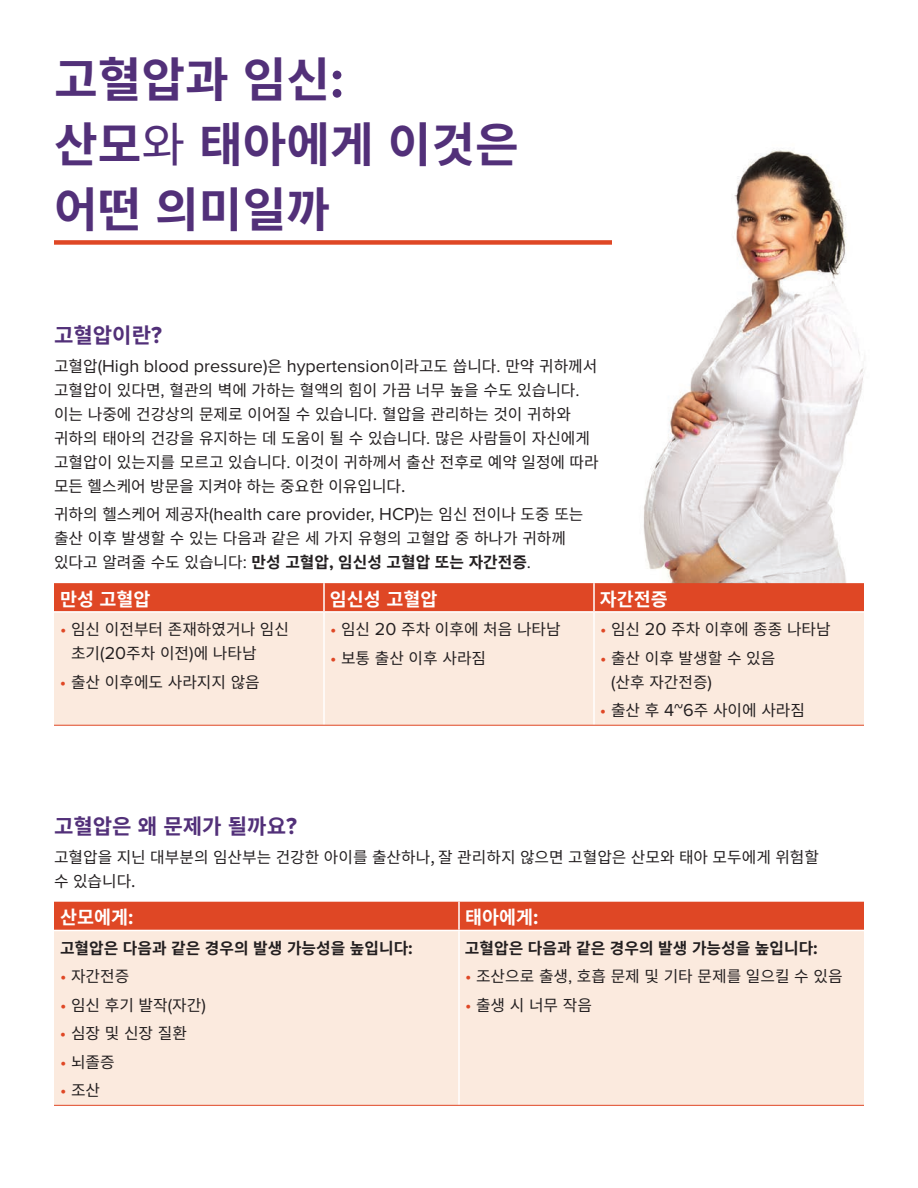
<style>
.page{position:relative;width:918px;height:1188px;background:#fff}
.page>*{position:absolute;margin:0;border:0;box-sizing:border-box;transform-origin:0 0}
.t1{font:700 47.55px/64.8px "Noto Sans KR";color:#523079}
.t2{font:700 21.15px "Noto Sans KR";color:#523079}
.t3{font:700 18.45px "Noto Sans KR";color:#fff}
.t4{font:18px "Proxima Nova";color:#231f20}
.t5{font:15.9px/24px "Noto Sans KR";color:#231f20}
.t6{font:700 15.9px "Noto Sans KR";color:#231f20}
.t7{font:15.9px "Noto Sans KR";letter-spacing:.145em;color:#231f20}
.s1{font-family:"Proxima Nova";font-size:54px}
.s2{font-weight:400}
.s3{font-family:"Proxima Nova";font-size:24px}
.s4{font-family:"Noto Sans KR";font-size:15.9px}
.s5{font-family:"Proxima Nova";font-size:18px}
.s6{font-weight:700}
.s7{font-family:"Proxima Nova";font-weight:700;font-size:18px}
.s8{font-family:"Proxima Nova";font-size:18px;color:#df4725}
.s9{font-family:"Proxima Nova";font-size:21px}
</style>
<div class="page">
<img style="left:643px;top:150px;width:221px;height:433px">
<div style="left:54px;top:240px;width:558px;height:5px;background:#df4725"></div>
<div style="left:54px;top:902px;width:810px;height:28px;background:#df4725"></div>
<div style="left:54px;top:931px;width:810px;height:174px;background:#fbeade"></div>
<hr style="left:458px;top:902px;width:2px;height:28px;background:#fff">
<hr style="left:458px;top:931px;width:2px;height:174px;background:#fff">
<hr style="left:54px;top:1105px;width:405px;height:1px;background:#df4725">
<hr style="left:459px;top:1105px;width:405px;height:1px;background:#df4725">
<div style="left:54px;top:583px;width:810px;height:28px;background:#df4725"></div>
<div style="left:54px;top:613px;width:810px;height:112px;background:#fbeade"></div>
<hr style="left:323px;top:613px;width:2px;height:112px;background:#fff">
<hr style="left:593px;top:613px;width:2px;height:112px;background:#fff">
<hr style="left:323px;top:583px;width:2px;height:28px;background:#fff">
<hr style="left:593px;top:583px;width:2px;height:28px;background:#fff">
<hr style="left:54px;top:725px;width:270px;height:1px;background:#df4725">
<hr style="left:324px;top:725px;width:270px;height:1px;background:#df4725">
<hr style="left:594px;top:725px;width:270px;height:1px;background:#df4725">
<p class="t1" style="left:54px;top:48px;width:466px">고혈압과 임신<span class="s1">:<br></span>산모<span class="s2">와</span> 태아에게 이것은 어떤 의미일까</p>
<p class="t2" style="left:54px;top:323px;width:110px">고혈압이란<span class="s3">?</span></p>
<p class="t4" style="left:54px;top:352px;width:545px"><span class="s4">고혈압</span>(High blood pressure)<span class="s4">은</span> hypertension<span class="s4">이라고도 씁니다</span>. <span class="s4">만약 귀하께서</span></p>
<p class="t5" style="left:54px;top:378px;width:546px">고혈압이 있다면<span class="s5">,</span> 혈관의 벽에 가하는 혈액의 힘이 가끔 너무 높을 수도 있습니다<span class="s5">. </span>이는 나중에 건강상의 문제로 이어질 수 있습니다<span class="s5">.</span> 혈압을 관리하는 것이 귀하와 귀하의 태아의 건강을 유지하는 데 도움이 될 수 있습니다<span class="s5">.</span> 많은 사람들이 자신에게 고혈압이 있는지를 모르고 있습니다<span class="s5">.</span> 이것이 귀하께서 출산 전후로 예약 일정에 따라 모든 헬스케어 방문을 지켜야 하는 중요한 이유입니다.</p>
<p class="t4" style="left:54px;top:501px;width:531px"><span class="s4">귀하의 헬스케어 제공자</span>(health care provider, HCP)<span class="s4">는 임신 전이나 도중 또는</span></p>
<p class="t5" style="left:54px;top:527px;width:514px">출산 이후 발생할 수 있는 다음과 같은 세 가지 유형의 고혈압 중 하나가 귀하께 있다고 알려줄 수도 있습니다<span class="s5">:</span> <span class="s6">만성 고혈압</span><span class="s7">,</span> <span class="s6">임신성 고혈압 또는 자간전증</span><span class="s5">.</span></p>
<p class="t3" style="left:60px;top:589px;width:92px">만성 고혈압</p>
<p class="t3" style="left:330px;top:589px;width:109px">임신성 고혈압</p>
<p class="t3" style="left:600px;top:589px;width:70px">자간전증</p>
<p class="t5" style="left:71px;top:618px;width:219px;text-indent:-11px"><span class="s8">•</span> 임신 이전부터 존재하였거나 임신 초기<span class="s5">(20</span>주차 이전<span class="s5">)</span>에 나타남</p>
<p class="t5" style="left:60px;top:670px;width:201px"><span class="s8">•</span> 출산 이후에도 사라지지 않음</p>
<p class="t5" style="left:330px;top:618px;width:232px"><span class="s8">•</span> 임신 <span class="s5">20</span> 주차 이후에 처음 나타남</p>
<p class="t5" style="left:330px;top:646px;width:158px"><span class="s8">•</span> 보통 출산 이후 사라짐</p>
<p class="t5" style="left:600px;top:618px;width:232px"><span class="s8">•</span> 임신 <span class="s5">20</span> 주차 이후에 종종 나타남</p>
<p class="t5" style="left:611px;top:646px;width:166px;text-indent:-11px"><span class="s8">•</span> 출산 이후 발생할 수 있음 <span class="s5">(</span>산후 자간전증<span class="s5">)</span></p>
<p class="t5" style="left:600px;top:699px;width:207px"><span class="s8">•</span> 출산 후 <span class="s5">4~6</span>주 사이에 사라짐</p>
<p class="t2" style="left:54px;top:815px;width:245px">고혈압은 왜 문제가 될까요<span class="s3">?</span></p>
<p class="t5" style="left:54px;top:845px;width:767px">고혈압을 지닌 대부분의 임산부는 건강한 아이를 출산하나, 잘 관리하지 않으면 고혈압은 산모와 태아 모두에게 위험할 수 있습니다.</p>
<p class="t3" style="left:60px;top:907px;width:75px">산모에게<span class="s9">:</span></p>
<p class="t3" style="left:465px;top:907px;width:75px">태아에게<span class="s9">:</span></p>
<p class="t6" style="left:60px;top:939px;width:354px">고혈압은 다음과 같은 경우의 발생 가능성을 높입니다<span class="s5">:</span></p>
<p class="t5" style="left:60px;top:965px;width:71px"><span class="s8">•</span> 자간전증</p>
<p class="t5" style="left:60px;top:993px;width:147px"><span class="s8">•</span> 임신 후기 발작<span class="s5">(</span>자간<span class="s5">)</span></p>
<p class="t7" style="left:60px;top:1025px;width:129px"><span class="s8">•</span>심장및신장질환</p>
<p class="t5" style="left:60px;top:1050px;width:56px"><span class="s8">•</span> 뇌졸증</p>
<p class="t5" style="left:60px;top:1079px;width:42px"><span class="s8">•</span> 조산</p>
<p class="t6" style="left:465px;top:939px;width:354px">고혈압은 다음과 같은 경우의 발생 가능성을 높입니다<span class="s5">:</span></p>
<p class="t5" style="left:465px;top:965px;width:379px"><span class="s8">•</span> 조산으로 출생<span class="s5">,</span> 호흡 문제 및 기타 문제를 일으킬 수 있음</p>
<p class="t7" style="left:465px;top:996px;width:129px"><span class="s8">•</span>출생시너무작음</p>
</div>
